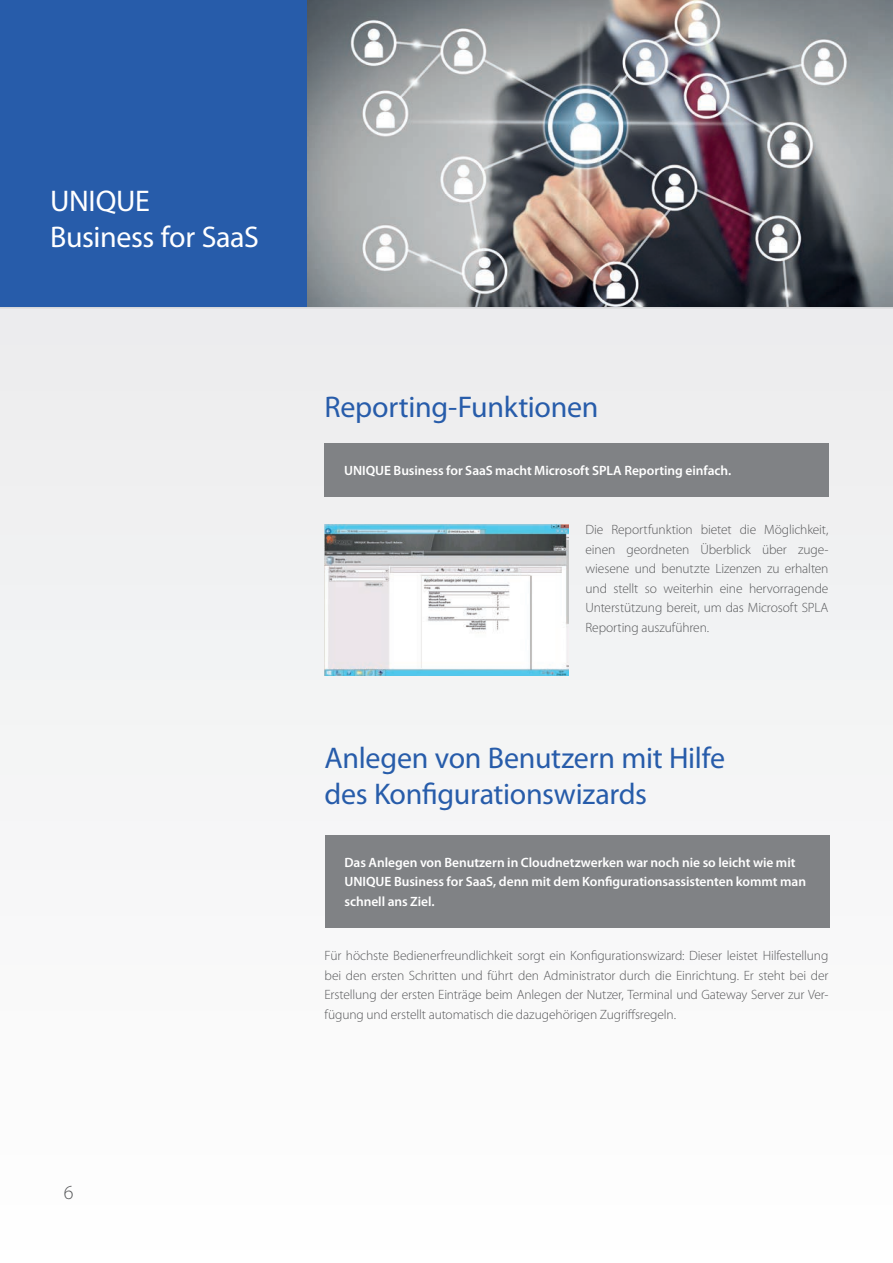
<style>
.page{position:relative;width:893px;height:1263px;background:#fff}
.page>*{position:absolute;margin:0;border:0;box-sizing:border-box;transform-origin:0 0}
.t1{font:30px/36px "Myriad Pro";letter-spacing:-.01em;color:#275caa}
.t2{font:30px/36px "Myriad Pro";letter-spacing:-.01em;color:#fff}
.t3{font:300 19.95px "Myriad Pro";color:#57585a}
.t4{font:300 13.5px/19.5px "Myriad Pro";letter-spacing:-.01em;color:#57585a;text-align:justify}
.t5{font:600 13.5px/19.5px "Myriad Pro";letter-spacing:-.005em;color:#fff}
</style>
<div class="page">
<img style="left:307px;top:0;width:586px;height:307px">
<div style="left:0;top:0;width:307px;height:353px;background:#275caa"></div>
<div style="left:0;top:307px;width:893px;height:621px;background:#f1f2f3"></div>
<div style="left:325px;top:835px;width:504px;height:92px;background:#808285"></div>
<div style="left:324px;top:443px;width:505px;height:53px;background:#808285"></div>
<img style="left:325px;top:524px;width:243px;height:152px">
<h1 class="t2" style="left:50px;top:183px;width:210px">UNIQUE<br>Business for SaaS</h1>
<h2 class="t3" style="left:64px;top:1180px;width:11px">6</h2>
<h1 class="t1" style="left:324px;top:389px;width:276px">Reporting-Funktionen</h1>
<p class="t5" style="left:344px;top:460px;width:389px">UNIQUE Business for SaaS macht Microsoft SPLA Reporting einfach.</p>
<p class="t4" style="left:585px;top:520px;width:244px">Die Reportfunktion bietet die Möglichkeit, einen geordneten Überblick über zuge&shy;wiesene und benutzte Lizenzen zu erhalten und stellt so weiterhin eine hervorragende Unterstützung bereit, um das Microsoft SPLA Reporting auszuführen.</p>
<h1 class="t1" style="left:324px;top:740px;width:402px">Anlegen von Benutzern mit Hilfe des Konfigurationswizards</h1>
<p class="t5" style="left:344px;top:852px;width:463px">Das Anlegen von Benutzern in Cloudnetzwerken war noch nie so leicht wie mit<br>UNIQUE Business for SaaS, denn mit dem Konfigurationsassistenten kommt man schnell ans Ziel.</p>
<p class="t4" style="left:324px;top:946px;width:505px">Für höchste Bedienerfreundlichkeit sorgt ein Konfigurationswizard: Dieser leistet Hilfestellung bei den ersten Schritten und führt den Administrator durch die Einrichtung. Er steht bei der Erstellung der ersten Einträge beim Anlegen der Nutzer, Terminal und Gateway Server zur Ver&shy;fügung und erstellt automatisch die dazugehörigen Zugriffsregeln.</p>
</div>
